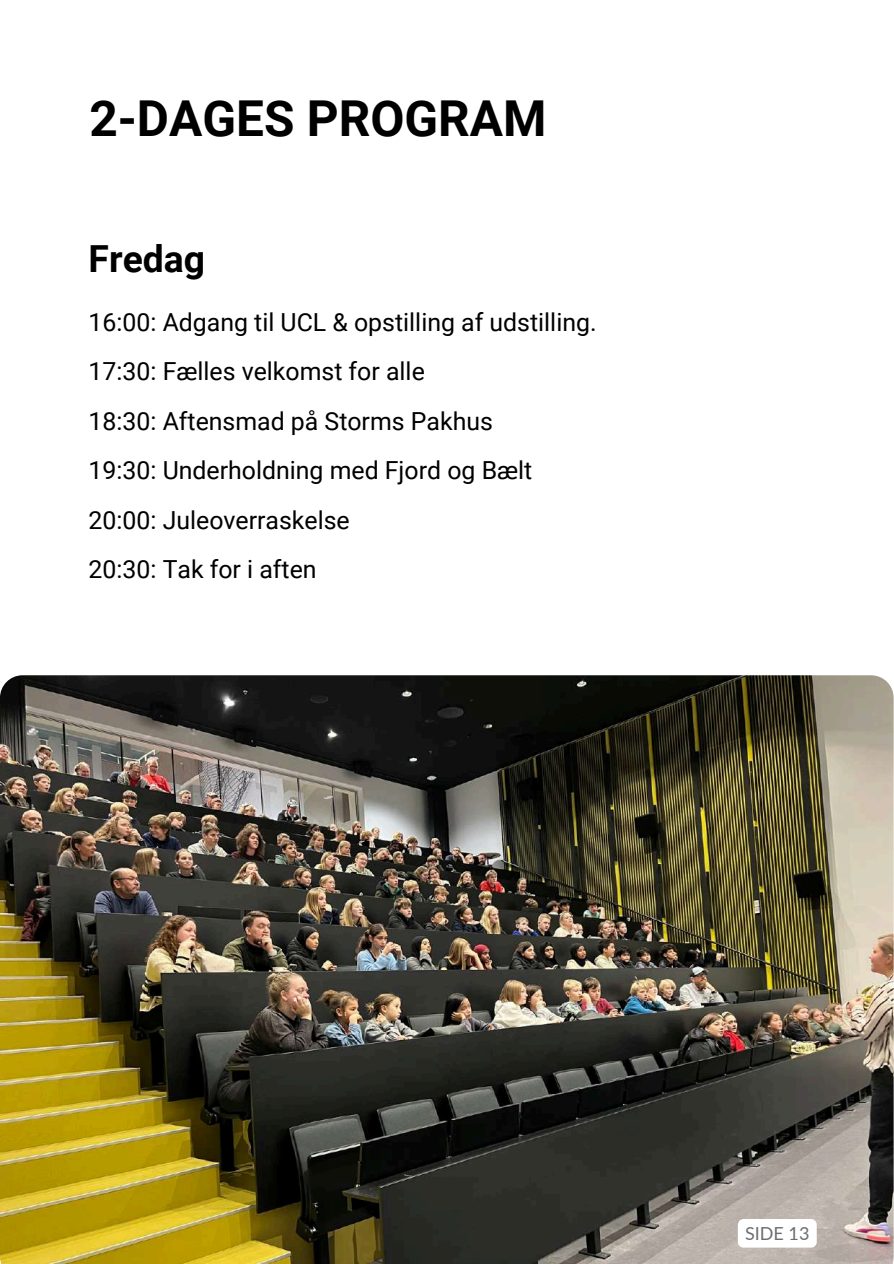
<style>
.page{position:relative;width:894px;height:1264px;background:#fff}
.page>*{position:absolute;margin:0;border:0;box-sizing:border-box;transform-origin:0 0}
.t1{font:700 49.5px "Roboto";color:#000}
.t2{font:700 37.35px "Roboto";color:#000}
.t3{font:24.9px/49.5px "Roboto";color:#000}
.t4{font:18px "Lato";color:#6d6e71}
</style>
<div class="page">
<img style="left:0;top:675px;width:893px;height:588px">
<svg style="left:737px;top:1218px;width:79px;height:29px"></svg>
<h1 class="t1" style="left:89px;top:90px;width:458px">2-DAGES PROGRAM</h1>
<h2 class="t2" style="left:89px;top:237px;width:118px">Fredag</h2>
<p class="t3" style="left:89px;top:297px;width:509px">16:00: Adgang til UCL &amp; opstilling af udstilling.<br>17:30: Fælles velkomst for alle<br>18:30: Aftensmad på Storms Pakhus<br>19:30: Underholdning med Fjord og Bælt 20:00: Juleoverraskelse<br>20:30: Tak for i aften</p>
<p class="t4" style="left:744px;top:1221px;width:66px">SIDE 13</p>
</div>
